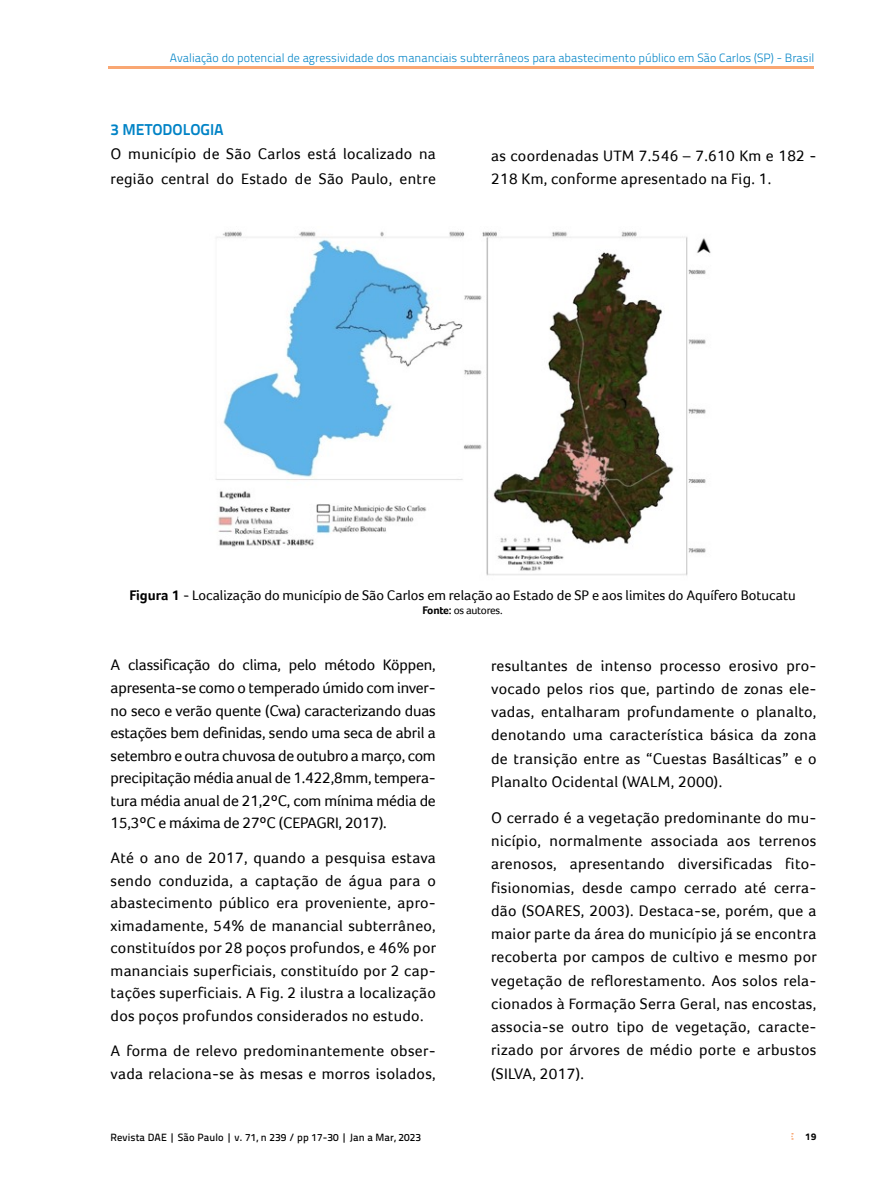
<style>
.page{position:relative;width:893px;height:1191px;background:#fff}
.page>*{position:absolute;margin:0;border:0;box-sizing:border-box;transform-origin:0 0}
.t1{font:15.75px/22.5px "Foco";letter-spacing:.02em;color:#000;text-align:justify}
.t2{font:700 15.75px "Titillium Text 22 L";color:#0083c6}
.t3{font:14.25px "Foco";color:#000}
.t4{font:300 12px "Titillium Text 22 L";color:#0083c6}
.t5{font:11.25px "Foco";letter-spacing:-.02em;color:#000}
.t6{font:500 10.5px "Titillium Text 22 L";letter-spacing:.01em;color:#000}
.t7{font:800 9.75px "Titillium Text 22 L";color:#000}
.s1{font-weight:700}
</style>
<div class="page">
<svg style="left:791px;top:1133px;width:2px;height:6px"></svg>
<hr style="left:109px;top:66px;width:705px;height:3px;background:#f9a773">
<img style="left:215px;top:231px;width:496px;height:345px">
<p class="t4" style="left:170px;top:49px;width:646px">Avaliação do potencial de agressividade dos mananciais subterrâneos para abastecimento público em São Carlos (SP) - Brasil</p>
<p class="t2" style="left:111px;top:117px;width:115px">3 METODOLOGIA</p>
<p class="t1" style="left:111px;top:142px;width:327px;line-height:24.2px">O município de São Carlos está localizado na região central do Estado de São Paulo, entre</p>
<p class="t1" style="left:491px;top:144px;width:327px">as coordenadas UTM 7.546 – 7.610 Km e 182 -<br>218 Km, conforme apresentado na Fig. 1.</p>
<p class="t3" style="left:129px;top:587px;width:668px"><span class="s1">Figura 1</span> - Localização do município de São Carlos em relação ao Estado de SP e aos limites do Aquífero Botucatu</p>
<p class="t5" style="left:423px;top:603px;width:81px"><span class="s1">Fonte:</span> os autores.</p>
<p class="t1" style="left:111px;top:654px;width:327px">A classificação do clima, pelo método Köppen, apresenta-se como o temperado úmido com inver&shy;no seco e verão quente (Cwa) caracterizando duas estações bem definidas, sendo uma seca de abril a setembro e outra chuvosa de outubro a março, com precipitação média anual de 1.422,8mm, tempera&shy;tura média anual de 21,2ºC, com mínima média de 15,3ºC e máxima de 27ºC (CEPAGRI, 2017).</p>
<p class="t1" style="left:111px;top:846px;width:327px">Até o ano de 2017, quando a pesquisa estava sendo conduzida, a captação de água para o abastecimento público era proveniente, apro&shy;ximadamente, 54% de manancial subterrâneo, constituídos por 28 poços profundos, e 46% por mananciais superficiais, constituído por 2 cap&shy;tações superficiais. A Fig. 2 ilustra a localização dos poços profundos considerados no estudo.</p>
<p class="t1" style="left:111px;top:1039px;width:327px">A forma de relevo predominantemente obser&shy;vada relaciona-se às mesas e morros isolados,</p>
<p class="t6" style="left:111px;top:1129px;width:312px">Revista DAE | São Paulo | v. 71, n 239 / pp 17-30 | Jan a Mar, 2023</p>
<p class="t1" style="left:491px;top:653px;width:327px;line-height:23.2px">resultantes de intenso processo erosivo pro&shy;vocado pelos rios que, partindo de zonas ele&shy;vadas, entalharam profundamente o planalto, denotando uma característica básica da zona de transição entre as “Cuestas Basálticas” e o Planalto Ocidental (WALM, 2000).</p>
<p class="t1" style="left:491px;top:805px;width:327px;line-height:23.2px">O cerrado é a vegetação predominante do mu&shy;nicípio, normalmente associada aos terrenos arenosos, apresentando diversificadas fito&shy;fisionomias, desde campo cerrado até cerra&shy;dão (SOARES, 2003). Destaca-se, porém, que a maior parte da área do município já se encontra recoberta por campos de cultivo e mesmo por vegetação de reflorestamento. Aos solos rela&shy;cionados à Formação Serra Geral, nas encostas, associa-se outro tipo de vegetação, caracte&shy;rizado por árvores de médio porte e arbustos (SILVA, 2017).</p>
<p class="t7" style="left:805px;top:1129px;width:13px">19</p>
</div>
